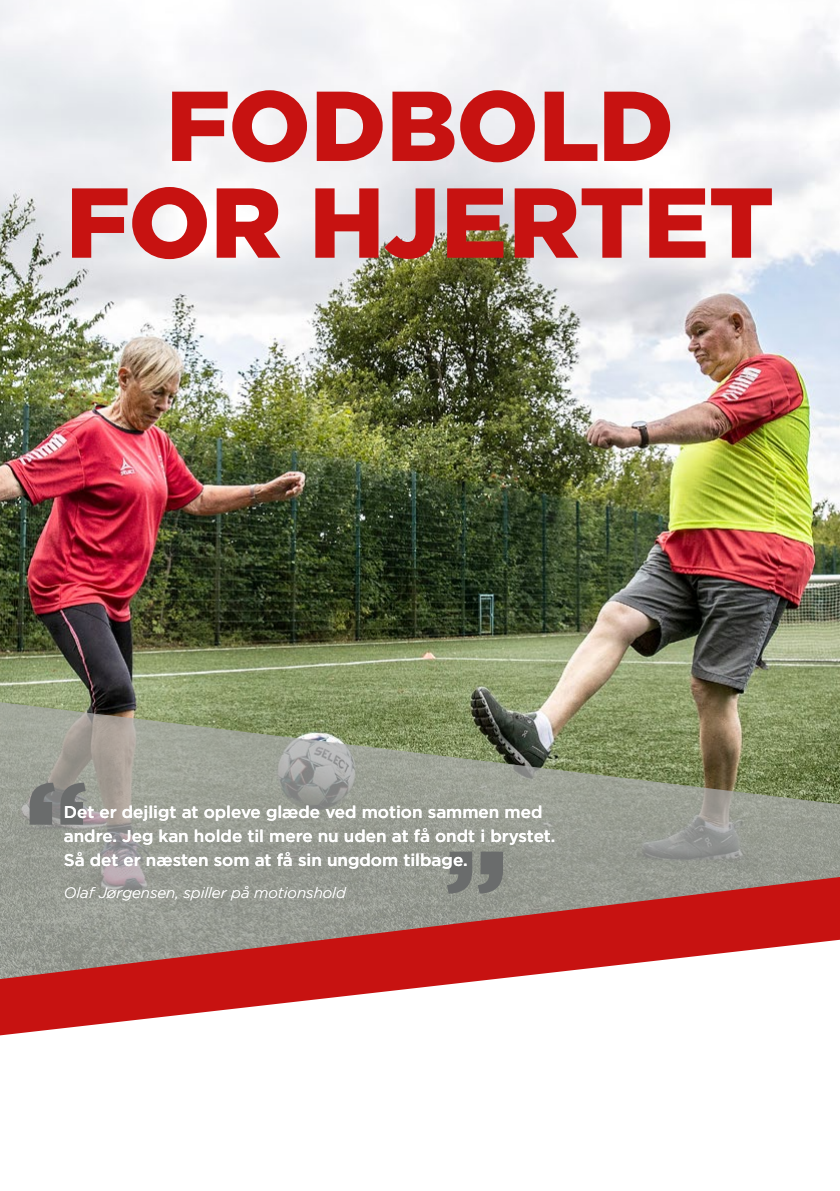
<style>
.page{position:relative;width:840px;height:1191px;background:#fff}
.page>*{position:absolute;margin:0;border:0;box-sizing:border-box;transform-origin:0 0}
.t1{font:900 99px/96.8px "Gotham";letter-spacing:-.005em;color:#c71211;text-align:center}
.t2{font:500 17px/24px "Gotham";color:#fff}
.t3{font:italic 300 15px "Gotham";color:#fff}
</style>
<div class="page">
<img style="left:0;top:0;width:839px;height:692px">
<svg style="left:0;top:692px;width:839px;height:185px;background:#929783"></svg>
<svg style="left:0;top:877px;width:839px;height:62px;background:#a6706a"></svg>
<svg style="left:30px;top:782px;width:56px;height:42px;background:#777877"></svg>
<svg style="left:446px;top:851px;width:57px;height:42px;background:#787a77"></svg>
<svg style="left:0;top:939px;width:839px;height:97px"></svg>
<h1 class="t1" style="left:66px;top:76px;width:709px">FODBOLD<br>FOR HJERTET</h1>
<p class="t2" style="left:64px;top:800px;width:493px">Det er dejligt at opleve glæde ved motion sammen med andre. Jeg kan holde til mere nu uden at få ondt i brystet.<br>Så det er næsten som at få sin ungdom tilbage.</p>
<p class="t3" style="left:64px;top:883px;width:283px">Olaf Jørgensen, spiller på motionshold</p>
</div>
